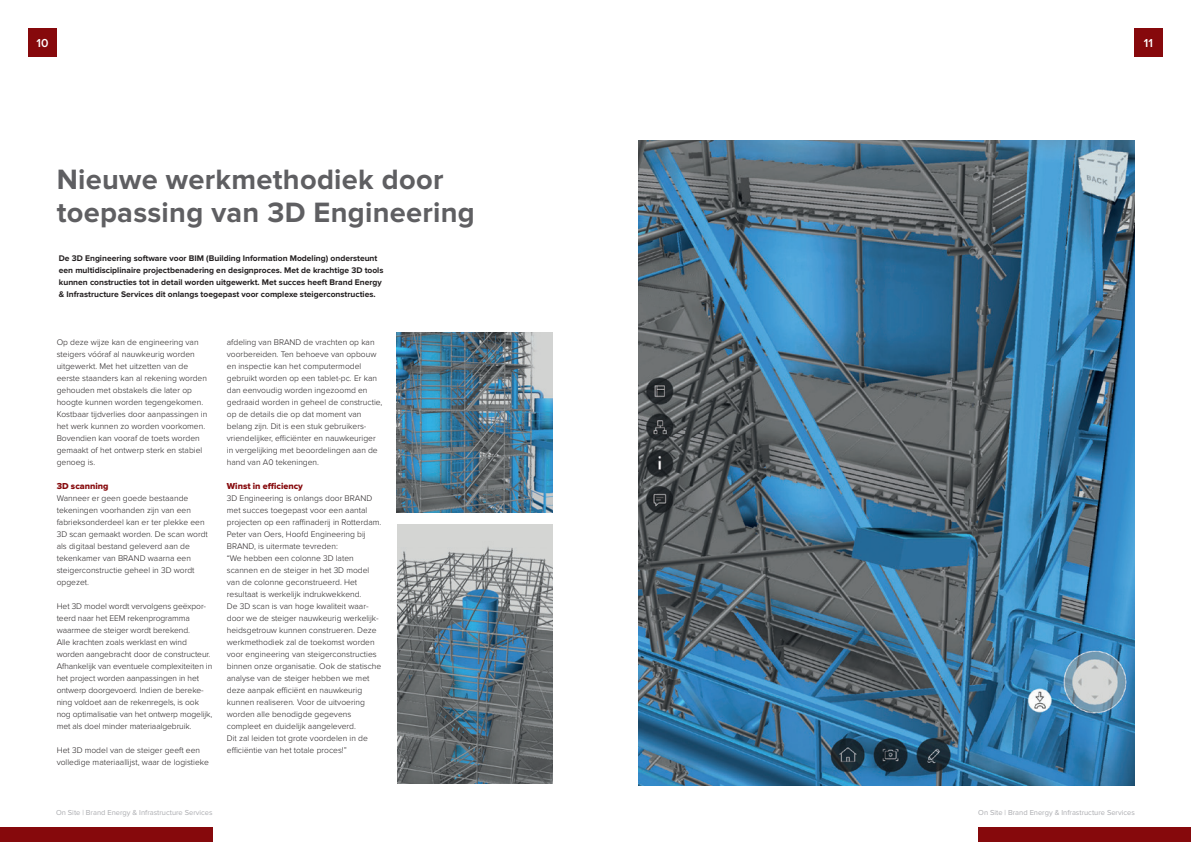
<style>
.page{position:relative;width:1191px;height:842px;background:#fff}
.page>*{position:absolute;margin:0;border:0;box-sizing:border-box;transform-origin:0 0}
.Hoofdkop_artikel{font:700 29px/33px "Proxima Nova";letter-spacing:.01em;color:#5f5f62}
.t1{font:600 12px "Proxima Nova";color:#fff}
.Kopjes_body{font:9px "Proxima Nova Extrabld";color:#86090c}
.Bodycopy{font:300 8.5px/12px "Proxima Nova";color:#231f20}
.Bodycopy-2{font:700 8.5px/12px "Proxima Nova";color:#231f20}
.t2{font:7.5px "Proxima Nova";color:#abacb0}
</style>
<div class="page">
<img style="left:397px;top:332px;width:156px;height:181px">
<img style="left:397px;top:525px;width:156px;height:259px">
<img style="left:638px;top:141px;width:496px;height:644px">
<div style="left:28px;top:28px;width:29px;height:29px;background:#86090c"></div>
<div style="left:1134px;top:28px;width:28px;height:29px;background:#86090c"></div>
<div style="left:978px;top:828px;width:213px;height:14px;background:#86090c"></div>
<div style="left:0;top:828px;width:213px;height:14px;background:#86090c"></div>
<p class="t1" style="left:37px;top:38px;width:13px">10</p>
<p class="t1" style="left:1143px;top:38px;width:11px">11</p>
<p class="Hoofdkop_artikel" style="left:57px;top:164px;width:420px">Nieuwe werkmethodiek door toepassing van 3D Engineering</p>
<p class="Bodycopy-2" style="left:59px;top:252px;width:326px">De 3D Engineering software voor BIM (Building Information Modeling) ondersteunt een multidisciplinaire projectbenadering en designproces. Met de krachtige 3D tools kunnen constructies tot in detail worden uitgewerkt. Met succes heeft Brand Energy &amp; Infrastructure Services dit onlangs toegepast voor complexe steigerconstructies.</p>
<p class="Bodycopy" style="left:57px;top:336px;width:152px">Op deze wijze kan de engineering van steigers vóóraf al nauwkeurig worden uitgewerkt. Met het uitzetten van de eerste staanders kan al rekening worden gehouden met obstakels die later op hoogte kunnen worden tegengekomen.<br>Kostbaar tijdverlies door aanpassingen in het werk kunnen zo worden voorkomen.<br>Bovendien kan vooraf de toets worden gemaakt of het ontwerp sterk en stabiel genoeg is.</p>
<p class="Kopjes_body" style="left:57px;top:482px;width:53px">3D scanning</p>
<p class="Bodycopy" style="left:57px;top:492px;width:153px">Wanneer er geen goede bestaande tekeningen voorhanden zijn van een fabrieksonderdeel kan er ter plekke een<br>3D scan gemaakt worden. De scan wordt als digitaal bestand geleverd aan de tekenkamer van BRAND waarna een steigerconstructie geheel in 3D wordt opgezet.</p>
<p class="Bodycopy" style="left:57px;top:600px;width:157px">Het 3D model wordt vervolgens geëxpor&shy;teerd naar het EEM rekenprogramma waarmee de steiger wordt berekend.<br>Alle krachten zoals werklast en wind worden aangebracht door de constructeur.<br>Afhankelijk van eventuele complexiteiten in het project worden aanpassingen in het ontwerp doorgevoerd. Indien de bereke&shy;ning voldoet aan de rekenregels, is ook nog optimalisatie van het ontwerp mogelijk, met als doel minder materiaalgebruik.</p>
<p class="Bodycopy" style="left:57px;top:744px;width:154px">Het 3D model van de steiger geeft een volledige materiaallijst, waar de logistieke</p>
<p class="Bodycopy" style="left:227px;top:336px;width:157px">afdeling van BRAND de vrachten op kan voorbereiden. Ten behoeve van opbouw en inspectie kan het computermodel gebruikt worden op een tablet-pc. Er kan dan eenvoudig worden ingezoomd en gedraaid worden in geheel de constructie, op de details die op dat moment van belang zijn. Dit is een stuk gebruikers&shy;vriendelijker, efficiënter en nauwkeuriger in vergelijking met beoordelingen aan de hand van A0 tekeningen.</p>
<p class="Kopjes_body" style="left:227px;top:482px;width:78px">Winst in efficiency</p>
<p class="Bodycopy" style="left:227px;top:492px;width:156px">3D Engineering is onlangs door BRAND met succes toegepast voor een aantal projecten op een raffinaderij in Rotterdam.<br>Peter van Oers, Hoofd Engineering bij BRAND, is uitermate tevreden:<br>“We hebben een colonne 3D laten scannen en de steiger in het 3D model van de colonne geconstrueerd. Het resultaat is werkelijk indrukwekkend.<br>De 3D scan is van hoge kwaliteit waar&shy;door we de steiger nauwkeurig werkelijk&shy;heidsgetrouw kunnen construeren. Deze werkmethodiek zal de toekomst worden voor engineering van steigerconstructies binnen onze organisatie. Ook de statische analyse van de steiger hebben we met deze aanpak efficiënt en nauwkeurig kunnen realiseren. Voor de uitvoering worden alle benodigde gegevens compleet en duidelijk aangeleverd.<br>Dit zal leiden tot grote voordelen in de efficiëntie van het totale proces!”</p>
<p class="t2" style="left:56px;top:809px;width:158px">On Site | Brand Energy &amp; Infrastructure Services</p>
<p class="t2" style="left:978px;top:809px;width:158px">On Site | Brand Energy &amp; Infrastructure Services</p>
</div>
